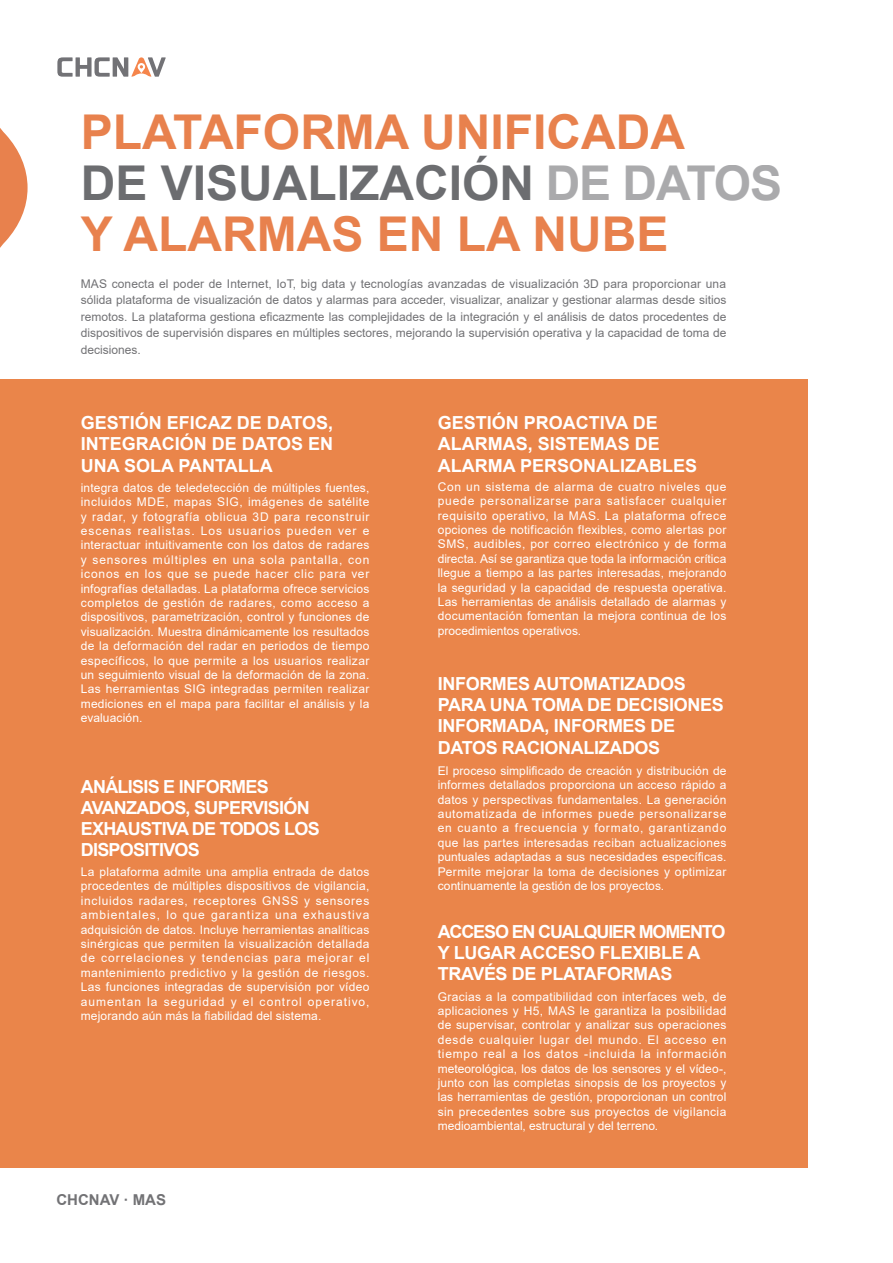
<style>
.page{position:relative;width:893px;height:1263px;background:#fff}
.page>*{position:absolute;margin:0;border:0;box-sizing:border-box;transform-origin:0 0}
.t1{font:700 48px/50.7px "Arial";color:#e8814d}
.t2{font:700 18px/21px "Arial";letter-spacing:-.02em;color:#fff}
.t3{font:700 18px/21px "Arial";letter-spacing:-.04em;color:#fff}
.t4{font:700 18px/21px "Arial";color:#fff}
.t5{font:700 15px "Arial";color:#727275}
.t6{font:12px/14.4px "Arial";letter-spacing:.01em;color:#fff;text-align:justify}
.t7{font:12px/16.5px "Arial";color:#727275;text-align:justify}
.s1{color:#6c6d70}
.s2{color:#727276}
</style>
<div class="page">
<svg style="left:0;top:128px;width:28px;height:120px"></svg>
<svg style="left:57px;top:57px;width:109px;height:20px"></svg>
<div style="left:0;top:380px;width:808px;height:788px;background:#ea854a"></div>
<h1 class="t1" style="left:81px;top:108px;width:703px">PLATAFORMA UNIFICADA<br><span class="s1">DE VISUALIZACIÓN</span> <span class="s2">DE DATOS<br></span>Y ALARMAS EN LA NUBE</h1>
<p class="t7" style="left:81px;top:275px;width:647px">MAS conecta el poder de Internet, IoT, big data y tecnologías avanzadas de visualización 3D para proporcionar una sólida plataforma de visualización de datos y alarmas para acceder, visualizar, analizar y gestionar alarmas desde sitios remotos. La plataforma gestiona eficazmente las complejidades de la integración y el análisis de datos procedentes de dispositivos de supervisión dispares en múltiples sectores, mejorando la supervisión operativa y la capacidad de toma de decisiones.</p>
<h2 class="t2" style="left:81px;top:413px;width:254px;text-align:justify">GESTIÓN EFICAZ DE DATOS, INTEGRACIÓN DE DATOS EN UNA SOLA PANTALLA</h2>
<p class="t6" style="left:81px;top:480px;width:290px">integra datos de teledetección de múltiples fuentes, incluidos MDE, mapas SIG, imágenes de satélite y radar, y fotografía oblicua 3D para reconstruir escenas realistas. Los usuarios pueden ver e interactuar intuitivamente con los datos de radares y sensores múltiples en una sola pantalla, con iconos en los que se puede hacer clic para ver infografías detalladas. La plataforma ofrece servicios completos de gestión de radares, como acceso a dispositivos, parametrización, control y funciones de visualización. Muestra dinámicamente los resultados de la deformación del radar en periodos de tiempo específicos, lo que permite a los usuarios realizar un seguimiento visual de la deformación de la zona.<br>Las herramientas SIG integradas permiten realizar mediciones en el mapa para facilitar el análisis y la evaluación.</p>
<h2 class="t3" style="left:81px;top:777px;width:240px">ANÁLISIS E INFORMES<br>AVANZADOS, SUPERVISIÓN<br>EXHAUSTIVA DE TODOS LOS<br>DISPOSITIVOS</h2>
<p class="t6" style="left:81px;top:864px;width:290px">La plataforma admite una amplia entrada de datos procedentes de múltiples dispositivos de vigilancia, incluidos radares, receptores GNSS y sensores ambientales, lo que garantiza una exhaustiva adquisición de datos. Incluye herramientas analíticas sinérgicas que permiten la visualización detallada de correlaciones y tendencias para mejorar el mantenimiento predictivo y la gestión de riesgos.<br>Las funciones integradas de supervisión por vídeo aumentan la seguridad y el control operativo, mejorando aún más la fiabilidad del sistema.</p>
<p class="t5" style="left:56px;top:1189px;width:111px">CHCNAV · MAS</p>
<h2 class="t4" style="left:438px;top:413px;width:261px">GESTIÓN PROACTIVA DE<br>ALARMAS, SISTEMAS DE<br>ALARMA PERSONALIZABLES</h2>
<p class="t6" style="left:438px;top:479px;width:290px">Con un sistema de alarma de cuatro niveles que puede personalizarse para satisfacer cualquier requisito operativo, la MAS. La plataforma ofrece opciones de notificación flexibles, como alertas por SMS, audibles, por correo electrónico y de forma directa. Así se garantiza que toda la información crítica llegue a tiempo a las partes interesadas, mejorando la seguridad y la capacidad de respuesta operativa.<br>Las herramientas de análisis detallado de alarmas y documentación fomentan la mejora continua de los procedimientos operativos.</p>
<h2 class="t2" style="left:438px;top:674px;width:287px">INFORMES AUTOMATIZADOS<br>PARA UNA TOMA DE DECISIONES<br>INFORMADA, INFORMES DE<br>DATOS RACIONALIZADOS</h2>
<p class="t6" style="left:438px;top:763px;width:290px">El proceso simplificado de creación y distribución de informes detallados proporciona un acceso rápido a datos y perspectivas fundamentales. La generación automatizada de informes puede personalizarse en cuanto a frecuencia y formato, garantizando que las partes interesadas reciban actualizaciones puntuales adaptadas a sus necesidades específicas.<br>Permite mejorar la toma de decisiones y optimizar continuamente la gestión de los proyectos.</p>
<h2 class="t2" style="left:438px;top:921px;width:289px">ACCESO EN CUALQUIER MOMENTO<br>Y LUGAR ACCESO FLEXIBLE A<br>TRAVÉS DE PLATAFORMAS</h2>
<p class="t6" style="left:438px;top:989px;width:290px">Gracias a la compatibilidad con interfaces web, de aplicaciones y H5, MAS le garantiza la posibilidad de supervisar, controlar y analizar sus operaciones desde cualquier lugar del mundo. El acceso en tiempo real a los datos -incluida la información meteorológica, los datos de los sensores y el vídeo-, junto con las completas sinopsis de los proyectos y las herramientas de gestión, proporcionan un control sin precedentes sobre sus proyectos de vigilancia medioambiental, estructural y del terreno.</p>
</div>
